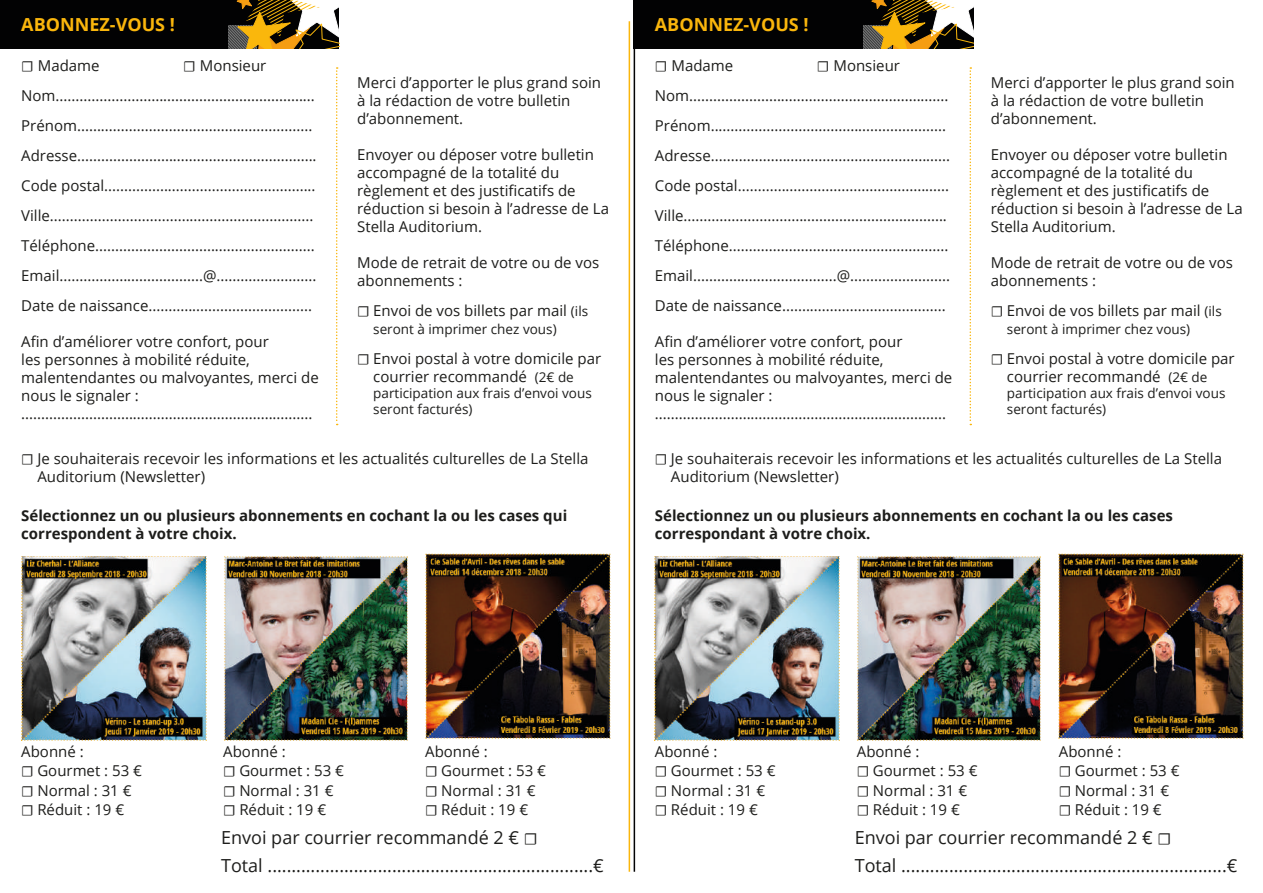
<style>
.page{position:relative;width:1263px;height:893px;background:#fff}
.page>*{position:absolute;margin:0;border:0;box-sizing:border-box;transform-origin:0 0}
.t1{font:18px "Open Sans";color:#1d1d1b}
.t2{font:700 18px "Open Sans";color:#fab60c}
.t3{font:15px/18px "Open Sans";color:#1d1d1b}
.t4{font:700 15px/18px "Open Sans";color:#1d1d1b}
.t5{font:13.5px/16.2px "Open Sans";color:#1d1d1b}
.s1{font-family:"Minion Pro"}
.s2{font-size:13.5px}
.s3{font-family:"Minion Pro";font-size:16.5px}
</style>
<div class="page">
<div style="left:0;top:0;width:338px;height:49px;background:#020203"></div>
<div style="left:634px;top:0;width:338px;height:49px;background:#020203"></div>
<img style="left:21px;top:556px;width:185px;height:185px">
<img style="left:655px;top:556px;width:185px;height:185px">
<img style="left:224px;top:556px;width:184px;height:185px">
<img style="left:857px;top:556px;width:184px;height:185px">
<img style="left:425px;top:554px;width:185px;height:185px">
<img style="left:1059px;top:554px;width:185px;height:185px">
<hr style="left:629px;top:21px;width:1px;height:851px;background:#fab60c">
<hr style="left:634px;top:21px;width:1px;height:851px;background:#020203">
<svg style="left:336px;top:67px;width:2px;height:358px"></svg>
<svg style="left:969px;top:67px;width:2px;height:358px"></svg>
<svg style="left:229px;top:0;width:110px;height:49px"></svg>
<svg style="left:863px;top:0;width:111px;height:49px"></svg>
<p class="t2" style="left:21px;top:12px;width:155px">ABONNEZ-VOUS !</p>
<p class="t2" style="left:655px;top:12px;width:155px">ABONNEZ-VOUS !</p>
<p class="t3" style="left:21px;top:56px;width:80px"><span class="s1">☐</span> Madame</p>
<p class="t3" style="left:21px;top:50px;width:297px;line-height:30px;text-indent:162px"><span class="s1">☐</span> Monsieur Nom.................................................................<br>Prénom...........................................................<br>Adresse............................................................<br>Code postal.....................................................<br>Ville..................................................................<br>Téléphone.......................................................<br>Email....................................@.........................<br>Date de naissance.........................................</p>
<p class="t3" style="left:21px;top:332px;width:299px">Afin d’améliorer votre confort, pour<br>les personnes à mobilité réduite, malentendantes ou malvoyantes, merci de nous le signaler : .........................................................................</p>
<p class="t3" style="left:357px;top:73px;width:245px">Merci d’apporter le plus grand soin à la rédaction de votre bulletin d’abonnement.</p>
<p class="t3" style="left:357px;top:145px;width:253px">Envoyer ou déposer votre bulletin accompagné de la totalité du règlement et des justificatifs de réduction si besoin à l’adresse de La<br>Stella Auditorium.</p>
<p class="t3" style="left:357px;top:253px;width:244px">Mode de retrait de votre ou de vos abonnements :</p>
<p class="t3" style="left:357px;top:301px;width:232px"><span class="s1">☐</span> Envoi de vos billets par mail <span class="s2">(ils</span></p>
<p class="t5" style="left:373px;top:321px;width:185px">seront à imprimer chez vous)</p>
<p class="t3" style="left:373px;top:349px;width:229px;text-indent:-16px"><span class="s1">☐</span> Envoi postal à votre domicile par courrier recommandé <span class="s2">(2€ de</span></p>
<p class="t5" style="left:373px;top:385px;width:220px">participation aux frais d’envoi vous seront facturés)</p>
<p class="t3" style="left:655px;top:56px;width:80px"><span class="s1">☐</span> Madame</p>
<p class="t3" style="left:655px;top:50px;width:297px;line-height:30px;text-indent:162px"><span class="s1">☐</span> Monsieur Nom.................................................................<br>Prénom...........................................................<br>Adresse............................................................<br>Code postal.....................................................<br>Ville..................................................................<br>Téléphone.......................................................<br>Email....................................@.........................<br>Date de naissance.........................................</p>
<p class="t3" style="left:655px;top:332px;width:299px">Afin d’améliorer votre confort, pour<br>les personnes à mobilité réduite, malentendantes ou malvoyantes, merci de nous le signaler : .........................................................................</p>
<p class="t3" style="left:991px;top:73px;width:245px">Merci d’apporter le plus grand soin à la rédaction de votre bulletin d’abonnement.</p>
<p class="t3" style="left:991px;top:145px;width:253px">Envoyer ou déposer votre bulletin accompagné de la totalité du règlement et des justificatifs de réduction si besoin à l’adresse de La<br>Stella Auditorium.</p>
<p class="t3" style="left:991px;top:253px;width:244px">Mode de retrait de votre ou de vos abonnements :</p>
<p class="t3" style="left:991px;top:301px;width:232px"><span class="s1">☐</span> Envoi de vos billets par mail <span class="s2">(ils</span></p>
<p class="t5" style="left:1007px;top:321px;width:185px">seront à imprimer chez vous)</p>
<p class="t3" style="left:1007px;top:349px;width:229px;text-indent:-16px"><span class="s1">☐</span> Envoi postal à votre domicile par courrier recommandé <span class="s2">(2€ de</span></p>
<p class="t5" style="left:1007px;top:385px;width:220px">participation aux frais d’envoi vous seront facturés)</p>
<p class="t3" style="left:37px;top:449px;width:553px;text-indent:-16px"><span class="s1">☐</span> Je souhaiterais recevoir les informations et les actualités culturelles de La Stella<br>Auditorium (Newsletter)</p>
<p class="t3" style="left:671px;top:449px;width:553px;text-indent:-16px"><span class="s1">☐</span> Je souhaiterais recevoir les informations et les actualités culturelles de La Stella<br>Auditorium (Newsletter)</p>
<p class="t4" style="left:21px;top:506px;width:547px">Sélectionnez un ou plusieurs abonnements en cochant la ou les cases qui correspondent à votre choix.</p>
<p class="t4" style="left:655px;top:506px;width:520px">Sélectionnez un ou plusieurs abonnements en cochant la ou les cases correspondant à votre choix.</p>
<p class="t3" style="left:425px;top:741px;width:122px;line-height:19.5px">Abonné :<br><span class="s1">☐</span> Gourmet : 53 € <span class="s1">☐</span> Normal : 31 € <span class="s1">☐</span> Réduit : 19 €</p>
<p class="t3" style="left:1059px;top:741px;width:122px;line-height:19.5px">Abonné :<br><span class="s1">☐</span> Gourmet : 53 € <span class="s1">☐</span> Normal : 31 € <span class="s1">☐</span> Réduit : 19 €</p>
<p class="t1" style="left:221px;top:825px;width:318px">Envoi par courrier recommandé 2 € <span class="s3">☐</span></p>
<p class="t1" style="left:855px;top:825px;width:318px">Envoi par courrier recommandé 2 € <span class="s3">☐</span></p>
<p class="t1" style="left:221px;top:853px;width:384px">Total ....................................................................€</p>
<p class="t1" style="left:855px;top:853px;width:384px">Total ....................................................................€</p>
<p class="t3" style="left:223px;top:741px;width:122px;line-height:19.5px">Abonné :<br><span class="s1">☐</span> Gourmet : 53 € <span class="s1">☐</span> Normal : 31 € <span class="s1">☐</span> Réduit : 19 €</p>
<p class="t3" style="left:857px;top:741px;width:122px;line-height:19.5px">Abonné :<br><span class="s1">☐</span> Gourmet : 53 € <span class="s1">☐</span> Normal : 31 € <span class="s1">☐</span> Réduit : 19 €</p>
<p class="t3" style="left:21px;top:741px;width:122px;line-height:19.5px">Abonné :<br><span class="s1">☐</span> Gourmet : 53 € <span class="s1">☐</span> Normal : 31 € <span class="s1">☐</span> Réduit : 19 €</p>
<p class="t3" style="left:655px;top:741px;width:122px;line-height:19.5px">Abonné :<br><span class="s1">☐</span> Gourmet : 53 € <span class="s1">☐</span> Normal : 31 € <span class="s1">☐</span> Réduit : 19 €</p>
</div>
